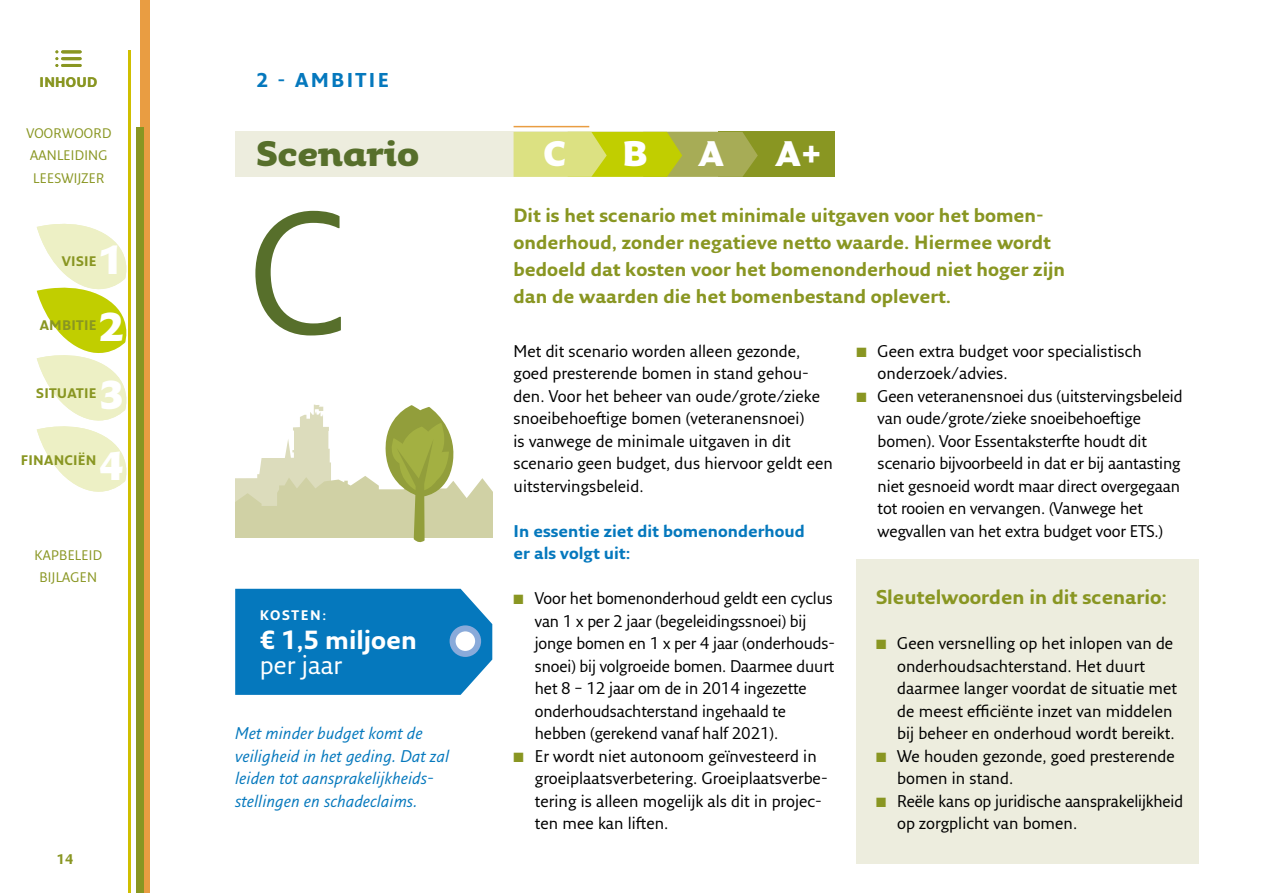
<style>
.page{position:relative;width:1263px;height:893px;background:#fff}
.page>*{position:absolute;margin:0;border:0;box-sizing:border-box;transform-origin:0 0}
._04_H_KOP{font:169.65px "Fresco Sans Pro";color:#576f2b}
.t1{font:900 39.3px/70.9px "Fresco Inf Sans";color:#fff}
._04_H_KOP-2{font:900 34.5px "Fresco Inf Sans";color:#576f2b}
._04_H_KOP-3{font:900 34.5px "Fresco Inf Sans";color:#fff}
._01_PLAT{font:700 25.5px/25.5px "Fresco Sans Pro";color:#fff}
._03_TK{font:700 19.5px "Fresco Sans Pro";color:#899622}
._04a_CHAPEAU{font:700 19.5px "Fresco Sans Pro";letter-spacing:.12em;color:#0578bd}
._02_INTRO{font:700 18.75px/27px "Fresco Sans Pro";color:#899622}
._01_PLAT-2{font:16.5px/22.5px "Fresco Sans Pro";color:#000}
._01_PLAT-3{font:italic 16.5px/22.5px "Fresco Sans Pro";color:#0578bd}
._03a_TK_sub_plantensoorten{font:700 16.5px/22.5px "Fresco Sans Pro";color:#0578bd}
.t2{font:13.5px/22.5px "Fresco Sans Pro";letter-spacing:.02em;color:#899622}
.t3{font:700 13.5px "Fresco Sans Pro";letter-spacing:.02em;color:#899622}
._01_PLAT-4{font:700 13.5px "Fresco Sans Pro";letter-spacing:.12em;color:#fff}
.s1{font-weight:400}
.s2{color:#899622}
</style>
<div class="page">
<div style="left:140px;top:0;width:9px;height:893px;background:#e99d42"></div>
<div style="left:136px;top:127px;width:8px;height:766px;background:#899622"></div>
<hr style="left:128px;top:50px;width:3px;height:843px;background:#d0bf00">
<div style="left:856px;top:559px;width:343px;height:305px;background:#ededde"></div>
<div style="left:235px;top:132px;width:600px;height:45px;background:#ededde"></div>
<div style="left:719px;top:132px;width:116px;height:45px;background:#899622"></div>
<svg style="left:514px;top:132px;width:244px;height:45px;background:#c0c849"></svg>
<hr style="left:514px;top:126px;width:75px;height:1px;background:#e99d42">
<svg style="left:235px;top:405px;width:257px;height:138px"></svg>
<div style="left:235px;top:589px;width:257px;height:106px;background:#0578bd"></div>
<div style="left:453px;top:628px;width:25px;height:26px;background:#fff;border-radius:50%"></div>
<div style="left:450px;top:625px;width:31px;height:32px;border:6px solid #89aada;border-radius:50%"></div>
<svg style="left:37px;top:223px;width:90px;height:269px"></svg>
<hr style="left:63px;top:50px;width:17px;height:3px;background:#899622">
<hr style="left:63px;top:57px;width:17px;height:3px;background:#899622">
<hr style="left:63px;top:64px;width:17px;height:3px;background:#899622">
<p class="t3" style="left:40px;top:74px;width:59px">INHOUD</p>
<p class="t2" style="left:26px;top:121px;width:87px">VOORWOORD<br>AANLEIDING<br>LEESWIJZER</p>
<h2 class="t1" style="left:100px;top:223px;width:25px">1</h2>
<p class="t3" style="left:62px;top:253px;width:36px">VISIE</p>
<p class="t3" style="left:40px;top:317px;width:58px">AMBITIE</p>
<h2 class="t1" style="left:100px;top:290px;width:25px">2</h2>
<h2 class="t1" style="left:100px;top:358px;width:25px">3<br>4</h2>
<p class="t3" style="left:36px;top:385px;width:62px">SITUATIE</p>
<p class="t3" style="left:21px;top:452px;width:77px">FINANCIËN</p>
<p class="t2" style="left:34px;top:543px;width:69px;text-align:center">KAPBELEID<br>BIJLAGEN</p>
<p class="t3" style="left:57px;top:851px;width:18px">14</p>
<p class="_04a_CHAPEAU" style="left:256px;top:68px;width:134px">2 - AMBITIE</p>
<p class="_04_H_KOP-2" style="left:256px;top:132px;width:164px">Scenario</p>
<p class="_04_H_KOP-3" style="left:622px;top:132px;width:27px">B</p>
<p class="_04_H_KOP-3" style="left:699px;top:132px;width:27px">A</p>
<p class="_04_H_KOP-3" style="left:775px;top:132px;width:48px">A+</p>
<p class="_04_H_KOP-3" style="left:543px;top:132px;width:24px">C</p>
<p class="_04_H_KOP" style="left:249px;top:168px;width:98px">C</p>
<p class="_01_PLAT-4" style="left:260px;top:607px;width:68px">KOSTEN:</p>
<p class="_01_PLAT" style="left:260px;top:626px;width:159px">€ 1,5 miljoen <span class="s1">per jaar</span></p>
<p class="_01_PLAT-3" style="left:235px;top:722px;width:215px">Met minder budget komt de veiligheid in het geding. Dat zal leiden tot aansprakelijkheids&shy;stellingen en schadeclaims.</p>
<p class="_02_INTRO" style="left:514px;top:201px;width:553px">Dit is het scenario met minimale uitgaven voor het bomen&shy;onderhoud, zonder negatieve netto waarde. Hiermee wordt bedoeld dat kosten voor het bomenonderhoud niet hoger zijn dan de waarden die het bomenbestand oplevert.</p>
<p class="_01_PLAT-2" style="left:514px;top:339px;width:321px">Met dit scenario worden alleen gezonde, goed presterende bomen in stand gehou&shy;den. Voor het beheer van oude/grote/zieke snoeibehoeftige bomen (veteranensnoei)<br>is vanwege de minimale uitgaven in dit scenario geen budget, dus hiervoor geldt een uitstervingsbeleid.</p>
<p class="_03a_TK_sub_plantensoorten" style="left:514px;top:519px;width:293px">In essentie ziet dit bomenonderhoud er als volgt uit:</p>
<p class="_01_PLAT-2" style="left:535px;top:587px;width:302px;text-indent:-21px"><span class="s2">■</span> Voor het bomenonderhoud geldt een cyclus van 1 x per 2 jaar (begeleidingssnoei) bij jonge bomen en 1 x per 4 jaar (onderhouds&shy;snoei) bij volgroeide bomen. Daarmee duurt het 8 – 12 jaar om de in 2014 ingezette onderhoudsachterstand ingehaald te hebben (gerekend vanaf half 2021).</p>
<p class="_01_PLAT-2" style="left:535px;top:744px;width:294px;text-indent:-21px"><span class="s2">■</span> Er wordt niet autonoom geïnvesteerd in groeiplaatsverbetering. Groeiplaatsverbe&shy;tering is alleen mogelijk als dit in projec&shy;ten mee kan liften.</p>
<p class="_01_PLAT-2" style="left:878px;top:339px;width:266px;text-indent:-21px"><span class="s2">■</span> Geen extra budget voor specialistisch onderzoek/advies.</p>
<p class="_01_PLAT-2" style="left:878px;top:384px;width:306px;text-indent:-21px"><span class="s2">■</span> Geen veteranensnoei dus (uitstervingsbeleid van oude/grote/zieke snoeibehoeftige bomen). Voor Essentaksterfte houdt dit scenario bijvoorbeeld in dat er bij aantasting niet gesnoeid wordt maar direct overgegaan tot rooien en vervangen. (Vanwege het wegvallen van het extra budget voor ETS.)</p>
<p class="_03_TK" style="left:876px;top:585px;width:293px">Sleutelwoorden in dit scenario:</p>
<p class="_01_PLAT-2" style="left:897px;top:632px;width:282px;text-indent:-21px"><span class="s2">■</span> Geen versnelling op het inlopen van de onderhoudsachterstand. Het duurt daarmee langer voordat de situatie met de meest efficiënte inzet van middelen bij beheer en onderhoud wordt bereikt.</p>
<p class="_01_PLAT-2" style="left:897px;top:744px;width:279px;text-indent:-21px"><span class="s2">■</span> We houden gezonde, goed presterende bomen in stand.</p>
<p class="_01_PLAT-2" style="left:897px;top:789px;width:287px;text-indent:-21px"><span class="s2">■</span> Reële kans op juridische aansprakelijkheid op zorgplicht van bomen.</p>
</div>
